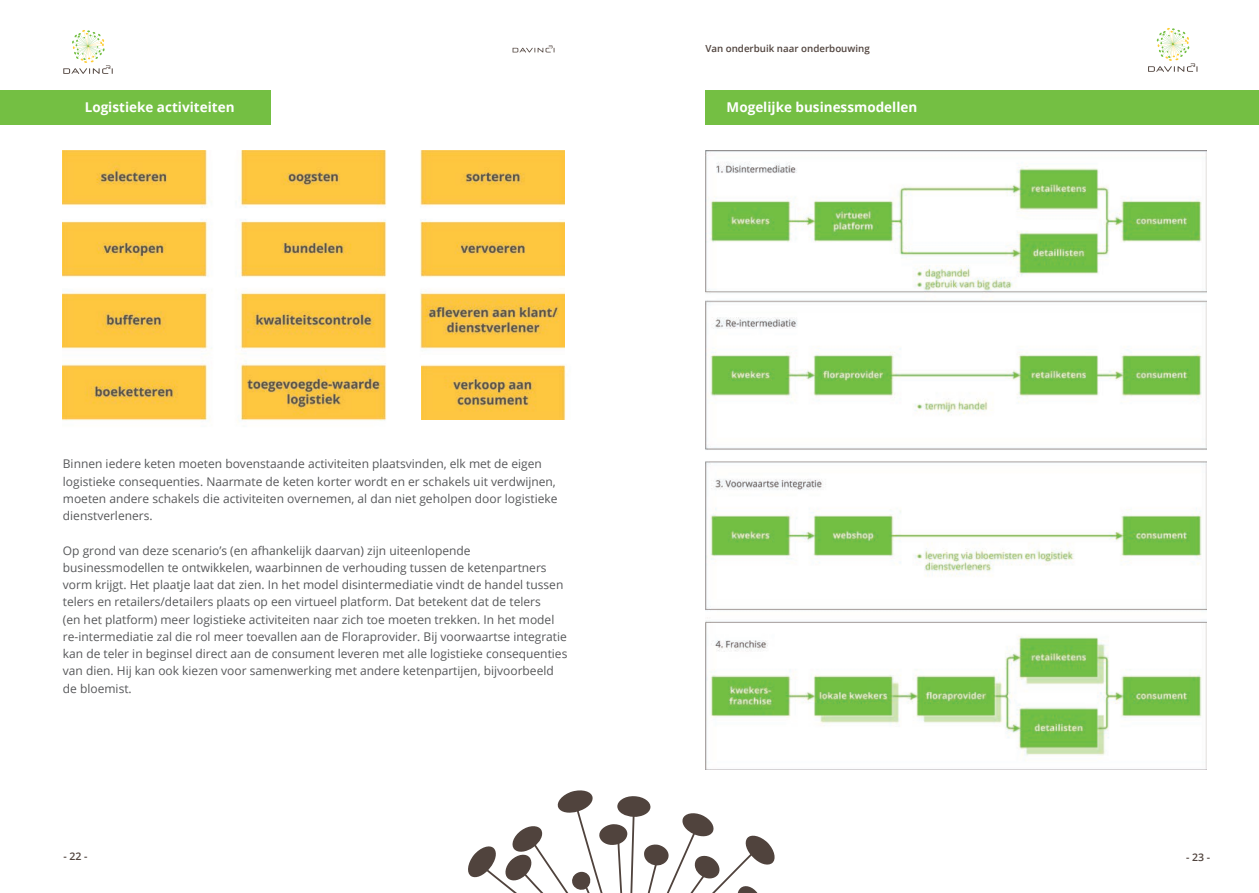
<style>
.page{position:relative;width:1259px;height:893px;background:#fff}
.page>*{position:absolute;margin:0;border:0;box-sizing:border-box;transform-origin:0 0}
.t1{font:700 13.5px "Open Sans";color:#fff}
.t2{font:12px/17.2px "Open Sans";color:#57585a}
.t3{font:600 10.5px "Open Sans";color:#50433d}
.t4{font:600 9.75px "Open Sans";color:#50433d}
</style>
<div class="page">
<svg style="left:63px;top:30px;width:50px;height:44px"></svg>
<svg style="left:512px;top:45px;width:42px;height:8px"></svg>
<svg style="left:1148px;top:28px;width:49px;height:44px"></svg>
<img style="left:63px;top:150px;width:501px;height:271px">
<div style="left:0;top:90px;width:271px;height:34px;background:#74bf43"></div>
<div style="left:705px;top:90px;width:554px;height:34px;background:#74bf43"></div>
<img style="left:705px;top:150px;width:501px;height:619px">
<svg style="left:468px;top:790px;width:307px;height:103px"></svg>
<img style="left:421px;top:355px;width:145px;height:65px">
<p class="t4" style="left:705px;top:42px;width:166px">Van onderbuik naar onderbouwing</p>
<p class="t1" style="left:85px;top:97px;width:151px">Logistieke activiteiten</p>
<p class="t1" style="left:726px;top:97px;width:192px">Mogelijke businessmodellen</p>
<p class="t2" style="left:63px;top:455px;width:496px">Binnen iedere keten moeten bovenstaande activiteiten plaatsvinden, elk met de eigen logistieke consequenties. Naarmate de keten korter wordt en er schakels uit verdwijnen, moeten andere schakels die activiteiten overnemen, al dan niet geholpen door logistieke dienstverleners.</p>
<p class="t2" style="left:63px;top:541px;width:506px">Op grond van deze scenario’s (en afhankelijk daarvan) zijn uiteenlopende businessmodellen te ontwikkelen, waarbinnen de verhouding tussen de ketenpartners vorm krijgt. Het plaatje laat dat zien. In het model disintermediatie vindt de handel tussen telers en retailers/detailers plaats op een virtueel platform. Dat betekent dat de telers<br>(en het platform) meer logistieke activiteiten naar zich toe moeten trekken. In het model re-intermediatie zal die rol meer toevallen aan de Floraprovider. Bij voorwaartse integratie kan de teler in beginsel direct aan de consument leveren met alle logistieke consequenties van dien. Hij kan ook kiezen voor samenwerking met andere ketenpartijen, bijvoorbeeld de bloemist.</p>
<p class="t3" style="left:63px;top:849px;width:26px">- 22 -</p>
<p class="t3" style="left:1186px;top:850px;width:26px">- 23 -</p>
</div>
